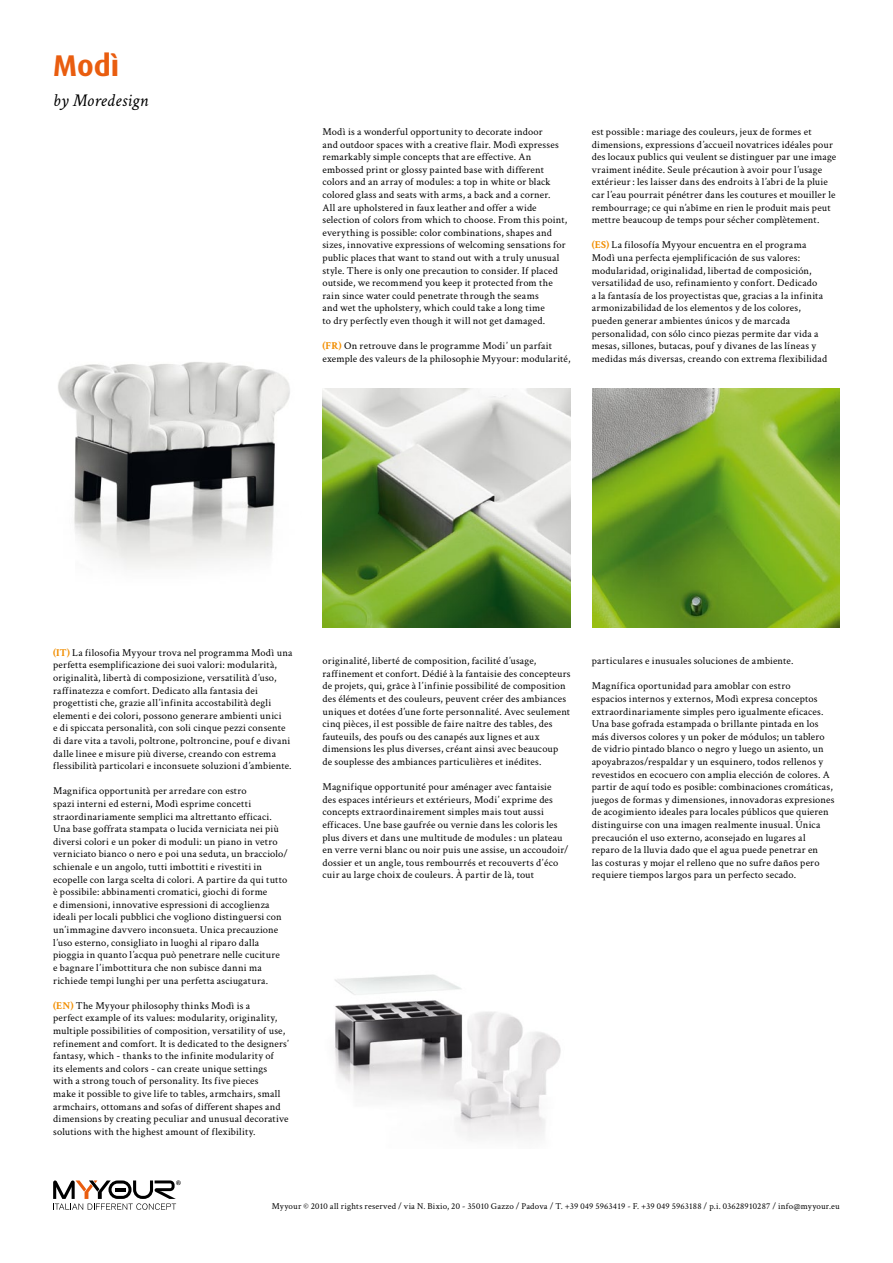
<style>
.page{position:relative;width:893px;height:1263px;background:#fff}
.page>*{position:absolute;margin:0;border:0;box-sizing:border-box;transform-origin:0 0}
.t1{font:700 30px "Dax";color:#e95d0f}
.t2{font:italic 18px "Crimson";color:#000}
.t3{font:10.5px/12.6px "Crimson";letter-spacing:.02em;color:#000}
.t4{font:9px "Crimson";letter-spacing:.02em;color:#000}
.s1{font-weight:700;color:#f18e00}
</style>
<div class="page">
<svg style="left:53px;top:1180px;width:128px;height:30px"></svg>
<img style="left:58px;top:362px;width:232px;height:206px">
<img style="left:592px;top:388px;width:248px;height:239px">
<img style="left:322px;top:388px;width:248px;height:239px">
<img style="left:334px;top:974px;width:227px;height:165px">
<h1 class="t1" style="left:53px;top:49px;width:68px">Modì</h1>
<h2 class="t2" style="left:53px;top:90px;width:97px">by Moredesign</h2>
<p class="t3" style="left:322px;top:125px;width:246px">Modì is a wonderful opportunity to decorate indoor<br>and outdoor spaces with a creative flair. Modì expresses remarkably simple concepts that are effective. An embossed print or glossy painted base with different colors and an array of modules: a top in white or black colored glass and seats with arms, a back and a corner.<br>All are upholstered in faux leather and offer a wide selection of colors from which to choose. From this point, everything is possible: color combinations, shapes and sizes, innovative expressions of welcoming sensations for public places that want to stand out with a truly unusual style. There is only one precaution to consider. If placed outside, we recommend you keep it protected from the rain since water could penetrate through the seams<br>and wet the upholstery, which could take a long time<br>to dry perfectly even though it will not get damaged.</p>
<p class="t3" style="left:322px;top:339px;width:250px"><span class="s1">(FR)</span> On retrouve dans le programme Modi’ un parfait exemple des valeurs de la philosophie Myyour: modularité,</p>
<p class="t3" style="left:592px;top:125px;width:246px">est possible : mariage des couleurs, jeux de formes et dimensions, expressions d’accueil novatrices idéales pour des locaux publics qui veulent se distinguer par une image vraiment inédite. Seule précaution à avoir pour l’usage extérieur : les laisser dans des endroits à l’abri de la pluie car l’eau pourrait pénétrer dans les coutures et mouiller le rembourrage; ce qui n’abîme en rien le produit mais peut mettre beaucoup de temps pour sécher complètement.</p>
<p class="t3" style="left:592px;top:238px;width:237px"><span class="s1">(ES)</span> La filosofía Myyour encuentra en el programa Modì una perfecta ejemplificación de sus valores: modularidad, originalidad, libertad de composición, versatilidad de uso, refinamiento y confort. Dedicado<br>a la fantasía de los proyectistas que, gracias a la infinita armonizabilidad de los elementos y de los colores, pueden generar ambientes únicos y de marcada personalidad, con sólo cinco piezas permite dar vida a mesas, sillones, butacas, pouf y divanes de las líneas y medidas más diversas, creando con extrema flexibilidad</p>
<p class="t3" style="left:53px;top:646px;width:241px"><span class="s1">(IT)</span> La filosofia Myyour trova nel programma Modì una perfetta esemplificazione dei suoi valori: modularità, originalità, libertà di composizione, versatilità d’uso, raffinatezza e comfort. Dedicato alla fantasia dei progettisti che, grazie all’infinita accostabilità degli elementi e dei colori, possono generare ambienti unici<br>e di spiccata personalità, con soli cinque pezzi consente di dare vita a tavoli, poltrone, poltroncine, pouf e divani dalle linee e misure più diverse, creando con estrema flessibilità particolari e inconsuete soluzioni d’ambiente.</p>
<p class="t3" style="left:53px;top:784px;width:236px">Magnifica opportunità per arredare con estro<br>spazi interni ed esterni, Modì esprime concetti straordinariamente semplici ma altrettanto efficaci.<br>Una base goffrata stampata o lucida verniciata nei più diversi colori e un poker di moduli: un piano in vetro verniciato bianco o nero e poi una seduta, un bracciolo/ schienale e un angolo, tutti imbottiti e rivestiti in ecopelle con larga scelta di colori. A partire da qui tutto è possibile: abbinamenti cromatici, giochi di forme<br>e dimensioni, innovative espressioni di accoglienza ideali per locali pubblici che vogliono distinguersi con un’immagine davvero inconsueta. Unica precauzione l’uso esterno, consigliato in luoghi al riparo dalla pioggia in quanto l’acqua può penetrare nelle cuciture<br>e bagnare l’imbottitura che non subisce danni ma richiede tempi lunghi per una perfetta asciugatura.</p>
<p class="t3" style="left:53px;top:999px;width:237px"><span class="s1">(EN)</span> The Myyour philosophy thinks Modì is a<br>perfect example of its values: modularity, originality, multiple possibilities of composition, versatility of use, refinement and comfort. It is dedicated to the designers’ fantasy, which - thanks to the infinite modularity of<br>its elements and colors - can create unique settings with a strong touch of personality. Its five pieces<br>make it possible to give life to tables, armchairs, small armchairs, ottomans and sofas of different shapes and dimensions by creating peculiar and unusual decorative solutions with the highest amount of flexibility.</p>
<p class="t3" style="left:322px;top:654px;width:250px">originalité, liberté de composition, facilité d’usage, raffinement et confort. Dédié à la fantaisie des concepteurs de projets, qui, grâce à l’infinie possibilité de composition des éléments et des couleurs, peuvent créer des ambiances uniques et dotées d’une forte personnalité. Avec seulement cinq pièces, il est possible de faire naître des tables, des fauteuils, des poufs ou des canapés aux lignes et aux dimensions les plus diverses, créant ainsi avec beaucoup de souplesse des ambiances particulières et inédites.</p>
<p class="t3" style="left:322px;top:780px;width:248px">Magnifique opportunité pour aménager avec fantaisie<br>des espaces intérieurs et extérieurs, Modi’ exprime des concepts extraordinairement simples mais tout aussi efficaces. Une base gaufrée ou vernie dans les coloris les plus divers et dans une multitude de modules : un plateau en verre verni blanc ou noir puis une assise, un accoudoir/ dossier et un angle, tous rembourrés et recouverts d’éco cuir au large choix de couleurs. À partir de là, tout</p>
<p class="t3" style="left:592px;top:654px;width:203px">particulares e inusuales soluciones de ambiente.</p>
<p class="t3" style="left:592px;top:679px;width:244px">Magnífica oportunidad para amoblar con estro<br>espacios internos y externos, Modì expresa conceptos extraordinariamente simples pero igualmente eficaces.<br>Una base gofrada estampada o brillante pintada en los más diversos colores y un poker de módulos; un tablero de vidrio pintado blanco o negro y luego un asiento, un apoyabrazos/respaldar y un esquinero, todos rellenos y revestidos en ecocuero con amplia elección de colores. A partir de aquí todo es posible: combinaciones cromáticas, juegos de formas y dimensiones, innovadoras expresiones de acogimiento ideales para locales públicos que quieren distinguirse con una imagen realmente inusual. Única precaución el uso externo, aconsejado en lugares al reparo de la lluvia dado que el agua puede penetrar en<br>las costuras y mojar el relleno que no sufre daños pero requiere tiempos largos para un perfecto secado.</p>
<p class="t4" style="left:272px;top:1200px;width:569px">Myyour © 2010 all rights reserved / via N. Bixio, 20 - 35010 Gazzo / Padova / T. +39 049 5963419 - F. +39 049 5963188 / p.i. 03628910287 / info@myyour.eu</p>
</div>
